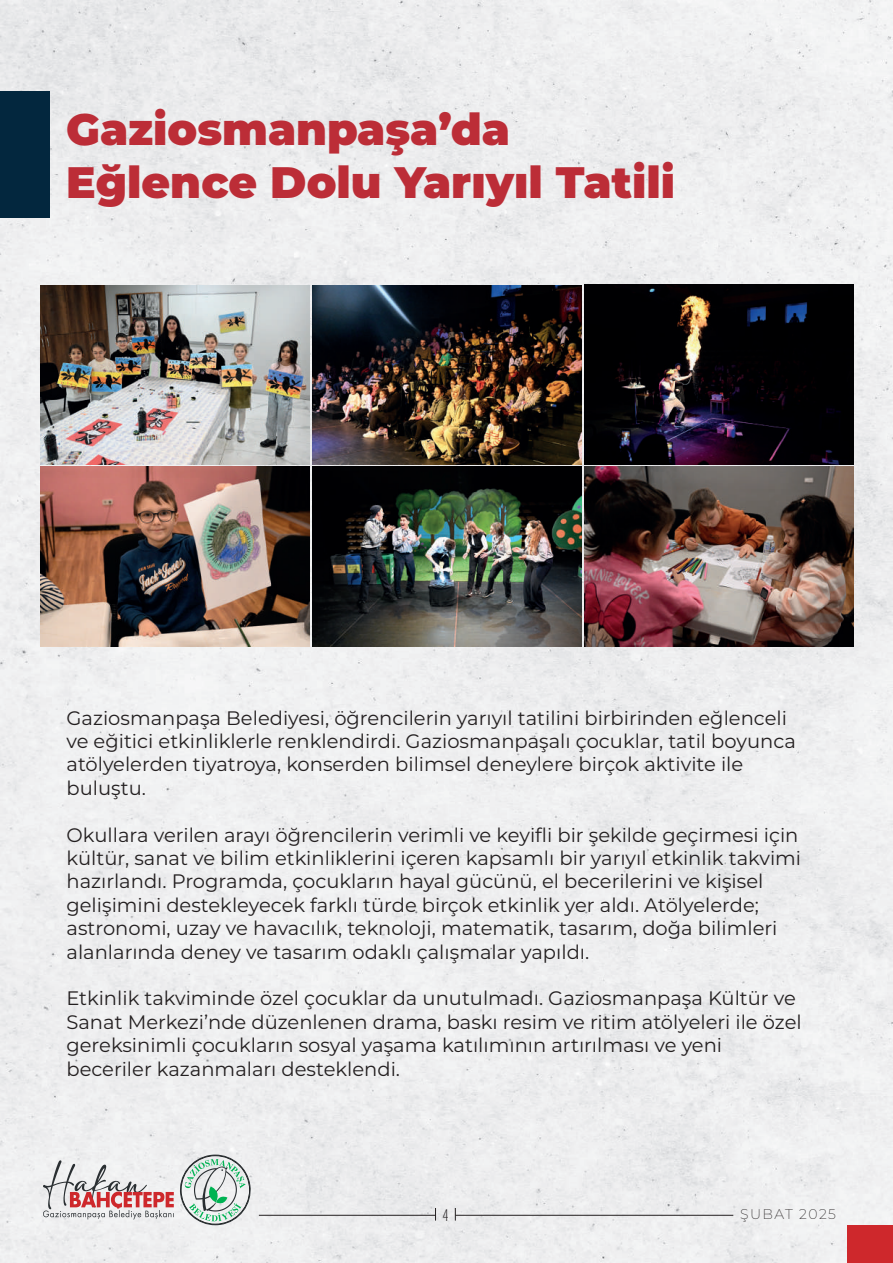
<style>
.page{position:relative;width:893px;height:1263px;background:#eeeeef}
.page>*{position:absolute;margin:0;border:0;box-sizing:border-box;transform-origin:0 0}
.t1{font:900 43.95px/52.8px "Montserrat";color:#bc2d37}
.t2{font:19.5px/23.4px "Montserrat";color:#231f20}
.t3{font:200 13.95px "Montserrat";letter-spacing:.1em;color:#231f20}
</style>
<div class="page">
<svg style="left:43px;top:1154px;width:210px;height:71px"></svg>
<hr style="left:455px;top:1215px;width:278px;height:1px;background:#231f20">
<hr style="left:259px;top:1215px;width:176px;height:1px;background:#231f20">
<div style="left:848px;top:1225px;width:45px;height:38px;background:#ce282c"></div>
<svg style="left:435px;top:1208px;width:1px;height:12px"></svg>
<svg style="left:455px;top:1208px;width:1px;height:12px"></svg>
<div style="left:0;top:92px;width:50px;height:126px;background:#03273e"></div>
<img style="left:584px;top:466px;width:270px;height:180px">
<img style="left:584px;top:285px;width:270px;height:179px">
<img style="left:313px;top:285px;width:268px;height:179px">
<img style="left:313px;top:466px;width:268px;height:180px">
<img style="left:41px;top:285px;width:269px;height:179px">
<img style="left:40px;top:466px;width:270px;height:180px">
<svg style="left:443px;top:1209px;width:5px;height:11px"></svg>
<h1 class="t1" style="left:66px;top:100px;width:610px">Gaziosmanpaşa’da<br>Eğlence Dolu Yarıyıl Tatili</h1>
<p class="t2" style="left:66px;top:705px;width:731px">Gaziosmanpaşa Belediyesi, öğrencilerin yarıyıl tatilini birbirinden eğlenceli ve eğitici etkinliklerle renklendirdi. Gaziosmanpaşalı çocuklar, tatil boyunca atölyelerden tiyatroya, konserden bilimsel deneylere birçok aktivite ile buluştu.</p>
<p class="t2" style="left:66px;top:822px;width:736px">Okullara verilen arayı öğrencilerin verimli ve keyifli bir şekilde geçirmesi için kültür, sanat ve bilim etkinliklerini içeren kapsamlı bir yarıyıl etkinlik takvimi hazırlandı. Programda, çocukların hayal gücünü, el becerilerini ve kişisel gelişimini destekleyecek farklı türde birçok etkinlik yer aldı. Atölyelerde; astronomi, uzay ve havacılık, teknoloji, matematik, tasarım, doğa bilimleri alanlarında deney ve tasarım odaklı çalışmalar yapıldı.</p>
<p class="t2" style="left:66px;top:986px;width:737px">Etkinlik takviminde özel çocuklar da unutulmadı. Gaziosmanpaşa Kültür ve Sanat Merkezi’nde düzenlenen drama, baskı resim ve ritim atölyeleri ile özel gereksinimli çocukların sosyal yaşama katılımının artırılması ve yeni beceriler kazanmaları desteklendi.</p>
<p class="t3" style="left:740px;top:1205px;width:97px">ŞUBAT 2025</p>
</div>
